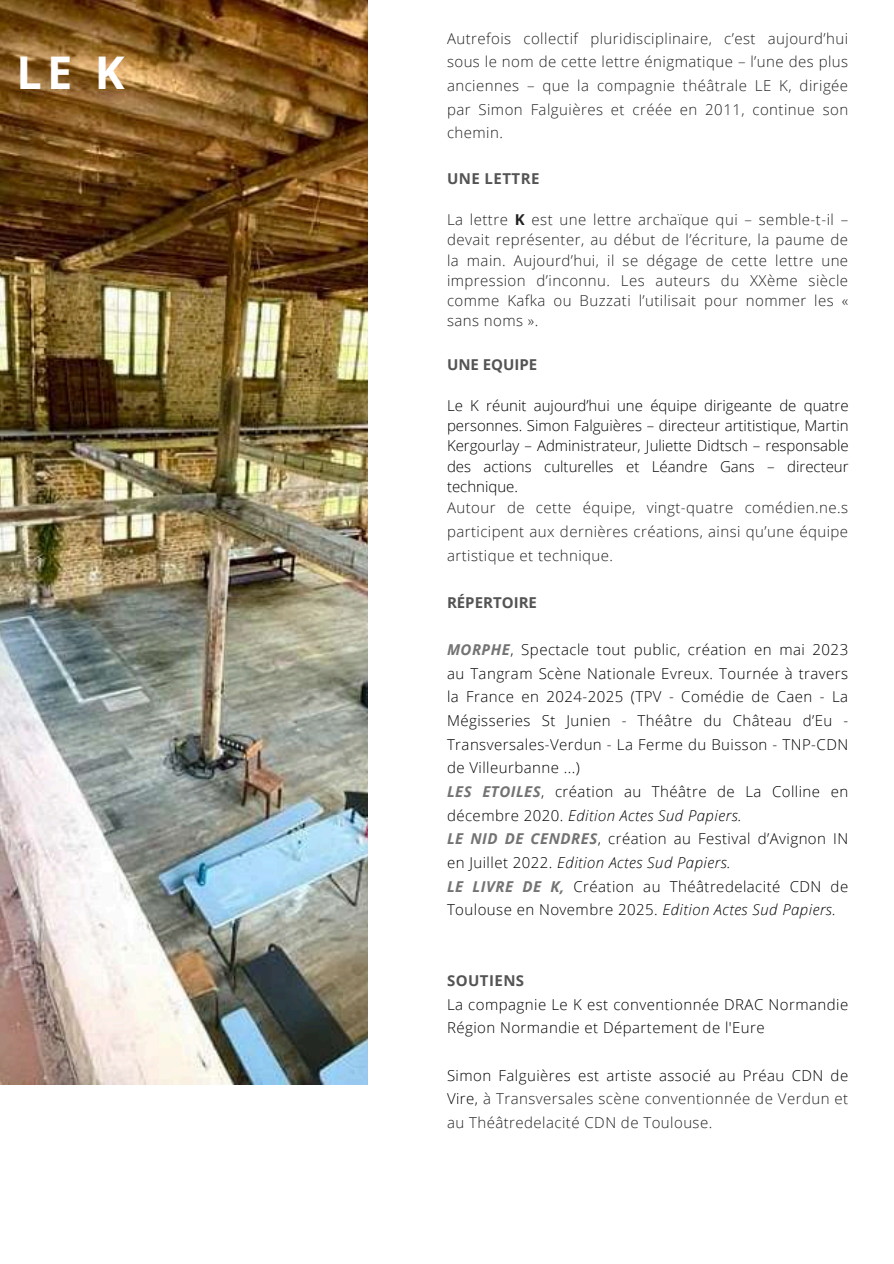
<style>
.page{position:relative;width:894px;height:1264px;background:#fff}
.page>*{position:absolute;margin:0;border:0;box-sizing:border-box;transform-origin:0 0}
.t1{font:700 45px "Open Sans";color:#fff}
.t2{font:300 15px/23.7px "Open Sans";letter-spacing:.03em;color:#000}
.t3{font:300 15px/23.7px "Open Sans";letter-spacing:.03em;color:#222;text-align:justify}
.t4{font:700 15px "Open Sans";color:#545454}
.t5{font:700 15px "Open Sans";letter-spacing:.03em;color:#545454}
.s1{font-weight:700}
.s2{font-weight:700;font-style:italic;color:#737373}
.s3{font-style:italic}
.s4{color:#000}
</style>
<div class="page">
<img style="left:0;top:0;width:367px;height:1084px">
<h1 class="t1" style="left:16px;top:40px;width:110px">LE K</h1>
<p class="t3" style="left:447px;top:26px;width:402px">Autrefois collectif pluridisciplinaire, c’est aujourd’hui sous le nom de cette lettre énigmatique – l’une des plus anciennes – que la compagnie théâtrale LE K, dirigée par Simon Falguières et créée en 2011, continue son chemin.</p>
<p class="t5" style="left:447px;top:168px;width:94px">UNE LETTRE</p>
<p class="t3" style="left:447px;top:209px;width:402px;line-height:20.2px">La lettre <span class="s1">K</span> est une lettre archaïque qui – semble-t-il – devait représenter, au début de l’écriture, la paume de la main. Aujourd’hui, il se dégage de cette lettre une impression d’inconnu. Les auteurs du XXème siècle comme Kafka ou Buzzati l’utilisait pour nommer les « sans noms ».</p>
<p class="t4" style="left:447px;top:354px;width:92px">UNE EQUIPE</p>
<p class="t2" style="left:447px;top:395px;width:403px;line-height:20.2px;text-align:justify">Le K réunit aujourd’hui une équipe dirigeante de quatre personnes. Simon Falguières – directeur artitistique, Martin Kergourlay – Administrateur, Juliette Didtsch – responsable des actions culturelles et Léandre Gans – directeur technique.</p>
<p class="t3" style="left:447px;top:495px;width:402px">Autour de cette équipe, vingt-quatre comédien.ne.s participent aux dernières créations, ainsi qu’une équipe artistique et technique.</p>
<p class="t4" style="left:447px;top:591px;width:91px">RÉPERTOIRE</p>
<p class="t2" style="left:447px;top:637px;width:402px"><span class="s2">MORPHE</span>, Spectacle tout public, création en mai 2023 au Tangram Scène Nationale Evreux. Tournée à travers la France en 2024-2025 (TPV - Comédie de Caen - La Mégisseries St Junien - Théâtre du Château d’Eu - Transversales-Verdun - La Ferme du Buisson - TNP-CDN de Villeurbanne ...)<br><span class="s2">LES ETOILES</span>, création au Théâtre de La Colline en décembre 2020. <span class="s3">Edition Actes Sud Papiers.<br></span><span class="s2">LE NID DE CENDRES</span>, création au Festival d’Avignon IN en Juillet 2022. <span class="s3">Edition Actes Sud Papiers.<br></span><span class="s2">LE LIVRE DE K,</span> Création au Théâtredelacité CDN de Toulouse en Novembre 2025. <span class="s3">Edition Actes Sud Papiers.</span></p>
<p class="t5" style="left:447px;top:970px;width:79px">SOUTIENS</p>
<p class="t2" style="left:447px;top:992px;width:402px">La compagnie Le K est conventionnée DRAC Normandie<br>Région Normandie et Département de l'Eure</p>
<p class="t3" style="left:447px;top:1063px;width:402px"><span class="s4">Simon Falguières est artiste associé au Préau CDN de Vire,</span> à Transversales scène conventionnée de Verdun et au Théâtredelacité CDN de Toulouse.</p>
</div>
